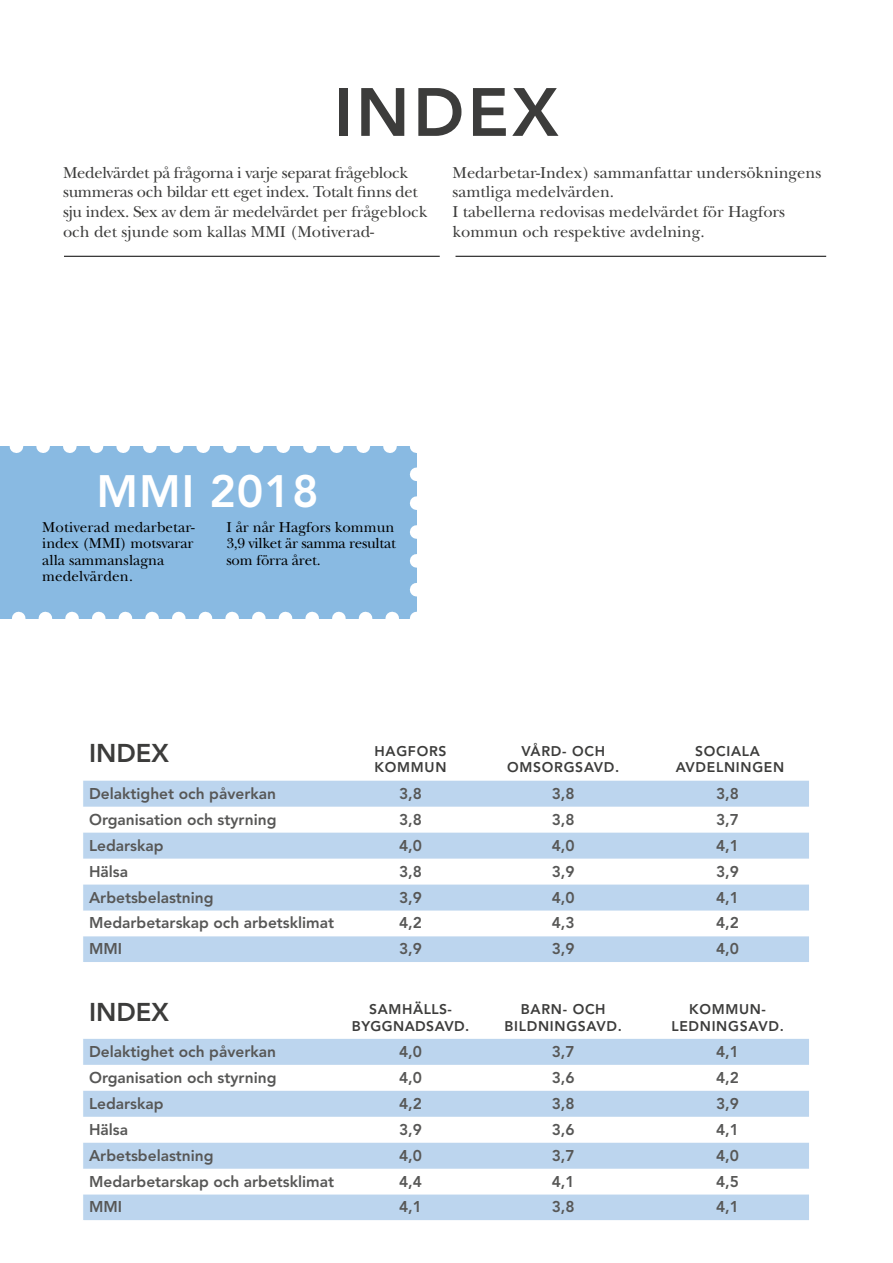
<style>
.page{position:relative;width:893px;height:1263px;background:#fff}
.page>*{position:absolute;margin:0;border:0;box-sizing:border-box;transform-origin:0 0}
.t1{font:800 67.5px "Avenir LT Std";letter-spacing:.05em;color:#3c3c3b}
.t2{font:800 45px "Avenir LT Std";letter-spacing:.02em;color:#fff}
.t3{font:800 25.5px "Avenir LT Std";color:#3c3c3b}
.t4{font:16.5px/19.8px "New Baskerville Std";letter-spacing:-.02em;color:#3c3c3b}
.t5{font:16.5px/19.8px "New Baskerville Std";color:#3c3c3b}
.t6{font:800 15.6px "Avenir LT Std";color:#575756}
.t7{font:15px/16.5px "New Baskerville Std";color:#000}
.t8{font:800 13.95px/16.8px "Avenir LT Std";letter-spacing:.05em;color:#3c3c3b;text-align:center}
.t9{font:800 13.95px/16.8px "Avenir LT Std";letter-spacing:.03em;color:#3c3c3b;text-align:center}
</style>
<div class="page">
<div style="left:0;top:446px;width:417px;height:172px;background:#89bae2"></div>
<svg style="left:19px;top:612px;width:384px;height:7px"></svg>
<svg style="left:410px;top:467px;width:7px;height:123px"></svg>
<svg style="left:9px;top:446px;width:381px;height:7px"></svg>
<svg style="left:84px;top:780px;width:724px;height:1px"></svg>
<svg style="left:84px;top:781px;width:724px;height:180px;fill:#bcd5ee"></svg>
<div style="left:82px;top:736px;width:728px;height:227px;border:1px solid #fff"></div>
<svg style="left:84px;top:1039px;width:724px;height:180px;fill:#bcd5ee"></svg>
<div style="left:82px;top:995px;width:728px;height:226px;border:1px solid #fff"></div>
<hr style="left:64px;top:256px;width:376px;height:1px;background:#000">
<hr style="left:455px;top:256px;width:371px;height:1px;background:#000">
<h1 class="t1" style="left:334px;top:72px;width:226px">INDEX</h1>
<p class="t4" style="left:63px;top:162px;width:366px">Medelvärdet på frågorna i varje separat frågeblock summeras och bildar ett eget index. Totalt finns det sju index. Sex av dem är medelvärdet per frågeblock och det sjunde som kallas MMI (Motiverad-</p>
<p class="t5" style="left:452px;top:162px;width:370px">Medarbetar-Index) sammanfattar undersökningens samtliga medelvärden.<br>I tabellerna redovisas medelvärdet för Hagfors kommun och respektive avdelning.</p>
<h2 class="t2" style="left:97px;top:465px;width:224px">MMI 2018</h2>
<p class="t7" style="left:42px;top:519px;width:154px">Motiverad medarbetar&shy;index (MMI) motsvarar alla sammanslagna medelvärden.</p>
<p class="t7" style="left:226px;top:519px;width:171px;text-align:justify">I år når Hagfors kommun 3,9 vilket är samma resultat som förra året.</p>
<h3 class="t3" style="left:89px;top:738px;width:81px">INDEX</h3>
<p class="t8" style="left:375px;top:742px;width:73px;text-align:left">HAGFORS<br>KOMMUN</p>
<p class="t8" style="left:507px;top:742px;width:114px">VÅRD- OCH<br>OMSORGSAVD.</p>
<p class="t8" style="left:676px;top:742px;width:110px">SOCIALA<br>AVDELNINGEN</p>
<p class="t6" style="left:89px;top:784px;width:188px">Delaktighet och påverkan</p>
<p class="t6" style="left:399px;top:784px;width:24px">3,8</p>
<p class="t6" style="left:552px;top:784px;width:24px">3,8</p>
<p class="t6" style="left:716px;top:784px;width:24px">3,8</p>
<p class="t6" style="left:89px;top:810px;width:189px">Organisation och styrning</p>
<p class="t6" style="left:399px;top:810px;width:24px">3,8</p>
<p class="t6" style="left:552px;top:810px;width:24px">3,8</p>
<p class="t6" style="left:716px;top:810px;width:24px">3,7</p>
<p class="t6" style="left:89px;top:836px;width:76px">Ledarskap</p>
<p class="t6" style="left:399px;top:836px;width:24px">4,0</p>
<p class="t6" style="left:552px;top:836px;width:24px">4,0</p>
<p class="t6" style="left:716px;top:836px;width:24px">4,1</p>
<p class="t6" style="left:89px;top:862px;width:41px">Hälsa</p>
<p class="t6" style="left:399px;top:862px;width:24px">3,8</p>
<p class="t6" style="left:552px;top:862px;width:24px">3,9</p>
<p class="t6" style="left:716px;top:862px;width:24px">3,9</p>
<p class="t6" style="left:89px;top:888px;width:126px">Arbetsbelastning</p>
<p class="t6" style="left:399px;top:888px;width:24px">3,9</p>
<p class="t6" style="left:552px;top:888px;width:24px">4,0</p>
<p class="t6" style="left:716px;top:888px;width:24px">4,1</p>
<p class="t6" style="left:89px;top:914px;width:247px">Medarbetarskap och arbetsklimat</p>
<p class="t6" style="left:399px;top:914px;width:24px">4,2</p>
<p class="t6" style="left:552px;top:914px;width:24px">4,3</p>
<p class="t6" style="left:716px;top:914px;width:24px">4,2</p>
<p class="t6" style="left:89px;top:940px;width:35px">MMI</p>
<p class="t6" style="left:399px;top:940px;width:24px">3,9</p>
<p class="t6" style="left:552px;top:940px;width:24px">3,9</p>
<p class="t6" style="left:716px;top:940px;width:24px">4,0</p>
<h3 class="t3" style="left:89px;top:996px;width:81px">INDEX</h3>
<p class="t9" style="left:352px;top:1001px;width:119px">SAMHÄLLS-<br>BYGGNADSAVD.</p>
<p class="t8" style="left:504px;top:1001px;width:119px">BARN- OCH<br>BILDNINGSAVD.</p>
<p class="t8" style="left:671px;top:1001px;width:114px">KOMMUN-<br>LEDNINGSAVD.</p>
<p class="t6" style="left:89px;top:1042px;width:188px">Delaktighet och påverkan</p>
<p class="t6" style="left:399px;top:1042px;width:24px">4,0</p>
<p class="t6" style="left:552px;top:1042px;width:24px">3,7</p>
<p class="t6" style="left:716px;top:1042px;width:24px">4,1</p>
<p class="t6" style="left:89px;top:1068px;width:189px">Organisation och styrning</p>
<p class="t6" style="left:399px;top:1068px;width:24px">4,0</p>
<p class="t6" style="left:552px;top:1068px;width:24px">3,6</p>
<p class="t6" style="left:716px;top:1068px;width:24px">4,2</p>
<p class="t6" style="left:89px;top:1094px;width:76px">Ledarskap</p>
<p class="t6" style="left:399px;top:1094px;width:24px">4,2</p>
<p class="t6" style="left:552px;top:1094px;width:24px">3,8</p>
<p class="t6" style="left:716px;top:1094px;width:24px">3,9</p>
<p class="t6" style="left:89px;top:1120px;width:41px">Hälsa</p>
<p class="t6" style="left:399px;top:1120px;width:24px">3,9</p>
<p class="t6" style="left:552px;top:1120px;width:24px">3,6</p>
<p class="t6" style="left:716px;top:1120px;width:24px">4,1</p>
<p class="t6" style="left:89px;top:1146px;width:126px">Arbetsbelastning</p>
<p class="t6" style="left:399px;top:1146px;width:24px">4,0</p>
<p class="t6" style="left:552px;top:1146px;width:24px">3,7</p>
<p class="t6" style="left:716px;top:1146px;width:24px">4,0</p>
<p class="t6" style="left:89px;top:1172px;width:247px">Medarbetarskap och arbetsklimat</p>
<p class="t6" style="left:399px;top:1172px;width:24px">4,4</p>
<p class="t6" style="left:552px;top:1172px;width:24px">4,1</p>
<p class="t6" style="left:716px;top:1172px;width:24px">4,5</p>
<p class="t6" style="left:89px;top:1198px;width:35px">MMI</p>
<p class="t6" style="left:399px;top:1198px;width:24px">4,1</p>
<p class="t6" style="left:552px;top:1198px;width:24px">3,8</p>
<p class="t6" style="left:716px;top:1198px;width:24px">4,1</p>
</div>
